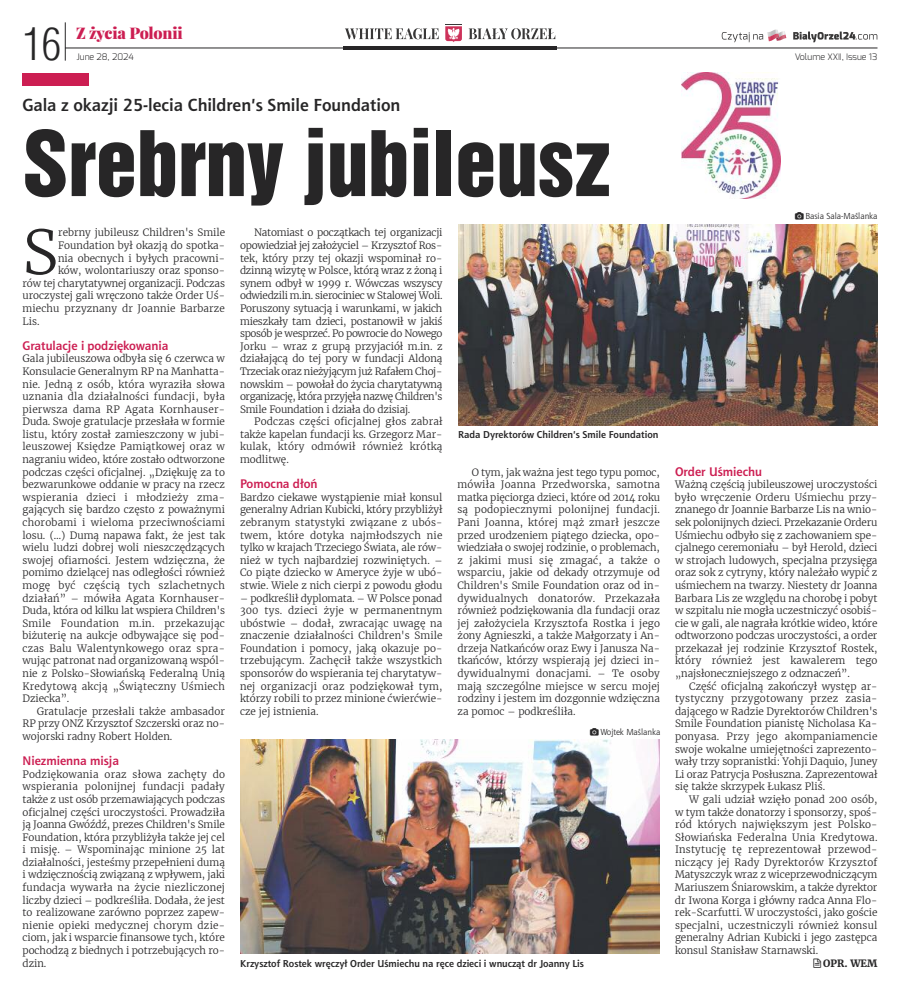
<style>
.page{position:relative;width:900px;height:990px;background:#fff}
.page>*{position:absolute;margin:0;border:0;box-sizing:border-box;transform-origin:0 0}
.t1{font:82.5px "Switzerland Inserat";color:#272627}
.t2{font:300 60.75px "Merriweather";color:#272627}
.t3{font:300 43.62px "Switzerland Cond";color:#272627}
.t4{font:700 17.5px "Aerton EFN";color:#272627}
.t5{font:900 15.62px "Playfair Display";letter-spacing:-.015em;color:#cc1e52}
.t6{font:700 12.5px "Aerton EFN";color:#cc1e52}
.t7{font:300 10px/12.6px "Merriweather";color:#272627;text-align:justify}
.t8{font:700 10px "Aerton EFN";color:#272627}
.t9{font:700 10px "Merriweather";color:#272627}
.t10{font:300 9px "Exo";color:#272627}
.t11{font:8.75px "Aerton EFN";color:#272627}
</style>
<div class="page">
<div style="left:22px;top:73px;width:67px;height:12px;background:#cc1e52"></div>
<hr style="left:343px;top:47px;width:214px;height:3px;background:#272627">
<hr style="left:65px;top:48px;width:813px;height:1px;background:#272627">
<hr style="left:65px;top:22px;width:1px;height:39px;background:#272627">
<svg style="left:722px;top:30px;width:64px;height:12px"></svg>
<svg style="left:793px;top:32px;width:84px;height:10px"></svg>
<svg style="left:345px;top:28px;width:94px;height:11px"></svg>
<svg style="left:469px;top:28px;width:86px;height:11px"></svg>
<svg style="left:445px;top:24px;width:17px;height:18px"></svg>
<img style="left:458px;top:224px;width:419px;height:201px">
<img style="left:240px;top:740px;width:419px;height:214px">
<img style="left:681px;top:73px;width:99px;height:126px">
<h3 class="t3" style="left:22px;top:19px;width:40px">16</h3>
<h3 class="t5" style="left:76px;top:25px;width:108px">Z życia Polonii</h3>
<p class="t10" style="left:77px;top:51px;width:59px">June 28, 2024</p>
<p class="t10" style="left:795px;top:51px;width:84px">Volume XXII, Issue 13</p>
<h3 class="t4" style="left:22px;top:98px;width:379px">Gala z okazji 25-lecia Children's Smile Foundation</h3>
<h1 class="t1" style="left:22px;top:112px;width:590px">Srebrny jubileusz</h1>
<p class="t11" style="left:805px;top:212px;width:74px">Basia Sala-Maślanka</p>
<h2 class="t2" style="left:22px;top:215px;width:37px">S</h2>
<p class="t7" style="left:58px;top:227px;width:168px">rebrny jubileusz Children's Smile</p>
<p class="t7" style="left:58px;top:239px;width:168px">Foundation był okazją do spotka-</p>
<p class="t7" style="left:58px;top:252px;width:168px">nia obecnych i byłych pracowni-</p>
<p class="t7" style="left:58px;top:264px;width:168px">ków, wolontariuszy oraz sponso-</p>
<p class="t7" style="left:22px;top:277px;width:204px">rów tej charytatywnej organizacji. Podczas</p>
<p class="t7" style="left:23px;top:290px;width:204px">uroczystej gali wręczono także Order Uś-</p>
<p class="t7" style="left:22px;top:302px;width:204px">miechu przyznany dr Joannie Barbarze</p>
<p class="t7" style="left:22px;top:315px;width:18px">Lis.</p>
<p class="t6" style="left:22px;top:341px;width:147px">Gratulacje i podziękowania</p>
<p class="t7" style="left:22px;top:353px;width:204px">Gala jubileuszowa odbyła się 6 czerwca w Konsulacie Generalnym RP na Manhatta&shy;nie. Jedną z osób, która wyraziła słowa uznania dla działalności fundacji, była pierwsza dama RP Agata Kornhauser-Duda. Swoje gratulacje przesłała w formie listu, który został zamieszczony w jubi&shy;leuszowej Księdze Pamiątkowej oraz w nagraniu wideo, które zostało odtworzone podczas części oficjalnej. „Dziękuję za to bezwarunkowe oddanie w pracy na rzecz wspierania dzieci i młodzieży zma&shy;gających się bardzo często z poważnymi chorobami i wieloma przeciwnościami losu. (…) Dumą napawa fakt, że jest tak wielu ludzi dobrej woli nieszczędzących swojej ofiarności. Jestem wdzięczna, że pomimo dzielącej nas odległości również mogę być częścią tych szlachetnych działań” – mówiła Agata Kornhauser-Duda, która od kilku lat wspiera Children's Smile Foundation m.in. przekazując biżuterię na aukcje odbywające się pod&shy;czas Balu Walentynkowego oraz spra&shy;wując patronat nad organizowaną wspól&shy;nie z Polsko-Słowiańską Federalną Unią Kredytową akcją „Świąteczny Uśmiech Dziecka”.</p>
<p class="t7" style="left:23px;top:705px;width:204px;text-indent:14px">Gratulacje przesłali także ambasador RP przy ONZ Krzysztof Szczerski oraz no&shy;wojorski radny Robert Holden.</p>
<p class="t6" style="left:22px;top:756px;width:98px">Niezmienna misja</p>
<p class="t7" style="left:22px;top:768px;width:204px">Podziękowania oraz słowa zachęty do wspierania polonijnej fundacji padały także z ust osób przemawiających podczas oficjalnej części uroczystości. Prowadziła ją Joanna Gwóźdź, prezes Children's Smile Foundation, która przybliżyła także jej cel i misję. – Wspominając minione 25 lat działalności, jesteśmy przepełnieni dumą i wdzięcznością związaną z wpływem, jaki fundacja wywarła na życie niezliczonej liczby dzieci – podkreśliła. Dodała, że jest to realizowane zarówno poprzez zapew&shy;nienie opieki medycznej chorym dzie&shy;ciom, jak i wsparcie finansowe tych, które pochodzą z biednych i potrzebujących ro&shy;dzin.</p>
<p class="t7" style="left:240px;top:227px;width:204px;text-indent:14px">Natomiast o początkach tej organizacji opowiedział jej założyciel – Krzysztof Ros&shy;tek, który przy tej okazji wspominał ro&shy;dzinną wizytę w Polsce, którą wraz z żoną i synem odbył w 1999 r. Wówczas wszyscy odwiedzili m.in. sierociniec w Stalowej Woli.<br>Poruszony sytuacją i warunkami, w jakich mieszkały tam dzieci, postanowił w jakiś sposób je wesprzeć. Po powrocie do Nowego Jorku – wraz z grupą przyjaciół m.in. z działającą do tej pory w fundacji Aldoną Trzeciak oraz nieżyjącym już Rafałem Choj&shy;nowskim – powołał do życia charytatywną organizację, która przyjęła nazwę Children's Smile Foundation i działa do dzisiaj.</p>
<p class="t7" style="left:240px;top:415px;width:204px;text-indent:14px">Podczas części oficjalnej głos zabrał także kapelan fundacji ks. Grzegorz Mar&shy;kulak, który odmówił również krótką modlitwę.</p>
<p class="t6" style="left:240px;top:479px;width:79px">Pomocna dłoń</p>
<p class="t7" style="left:240px;top:491px;width:204px">Bardzo ciekawe wystąpienie miał konsul generalny Adrian Kubicki, który przybliżył zebranym statystyki związane z ubós&shy;twem, które dotyka najmłodszych nie tylko w krajach Trzeciego Świata, ale rów&shy;nież w tych najbardziej rozwiniętych. – Co piąte dziecko w Ameryce żyje w ubó&shy;stwie. Wiele z nich cierpi z powodu głodu</p>
<p class="t7" style="left:240px;top:592px;width:204px">– podkreślił dyplomata. – W Polsce ponad 300 tys. dzieci żyje w permanentnym ubóstwie – dodał, zwracając uwagę na znaczenie działalności Children's Smile Foundation i pomocy, jaką okazuje po&shy;trzebującym. Zachęcił także wszystkich sponsorów do wspierania tej charytatyw&shy;nej organizacji oraz podziękował tym, którzy robili to przez minione ćwierćwie&shy;cze jej istnienia.</p>
<p class="t8" style="left:458px;top:430px;width:202px">Rada Dyrektorów Children's Smile Foundation</p>
<p class="t7" style="left:458px;top:466px;width:204px;text-indent:14px">O tym, jak ważna jest tego typu pomoc, mówiła Joanna Przedworska, samotna matka pięciorga dzieci, które od 2014 roku są podopiecznymi polonijnej fundacji.<br>Pani Joanna, której mąż zmarł jeszcze przed urodzeniem piątego dziecka, opo&shy;wiedziała o swojej rodzinie, o problemach, z jakimi musi się zmagać, a także o wsparciu, jakie od dekady otrzymuje od Children's Smile Foundation oraz od in&shy;dywidualnych donatorów. Przekazała również podziękowania dla fundacji oraz jej założyciela Krzysztofa Rostka i jego żony Agnieszki, a także Małgorzaty i An&shy;drzeja Natkańców oraz Ewy i Janusza Na&shy;tkańców, którzy wspierają jej dzieci in&shy;dywidualnymi donacjami. – Te osoby mają szczególne miejsce w sercu mojej rodziny i jestem im dozgonnie wdzięczna za pomoc – podkreśliła.</p>
<p class="t6" style="left:675px;top:466px;width:89px">Order Uśmiechu</p>
<p class="t7" style="left:675px;top:478px;width:204px">Ważną częścią jubileuszowej uroczystości było wręczenie Orderu Uśmiechu przy&shy;znanego dr Joannie Barbarze Lis na wnio&shy;sek polonijnych dzieci. Przekazanie Orderu Uśmiechu odbyło się z zachowaniem spe&shy;cjalnego ceremoniału – był Herold, dzieci w strojach ludowych, specjalna przysięga oraz sok z cytryny, który należało wypić z uśmiechem na twarzy. Niestety dr Joanna Barbara Lis ze względu na chorobę i pobyt w szpitalu nie mogła uczestniczyć osobiś&shy;cie w gali, ale nagrała krótkie wideo, które odtworzono podczas uroczystości, a order przekazał jej rodzinie Krzysztof Rostek, który również jest kawalerem tego „najsłoneczniejszego z odznaczeń”.</p>
<p class="t7" style="left:675px;top:680px;width:204px;text-indent:14px">Część oficjalną zakończył występ ar&shy;tystyczny przygotowany przez zasia&shy;dającego w Radzie Dyrektorów Children's Smile Foundation pianistę Nicholasa Ka&shy;ponyasa. Przy jego akompaniamencie swoje wokalne umiejętności zaprezento&shy;wały trzy sopranistki: Yohji Daquio, Juney Li oraz Patrycja Posłuszna. Zaprezentował się także skrzypek Łukasz Pliś.</p>
<p class="t7" style="left:675px;top:793px;width:204px;text-indent:14px">W gali udział wzięło ponad 200 osób, w tym także donatorzy i sponsorzy, spoś&shy;ród których największym jest Polsko-Słowiańska Federalna Unia Kredytowa.<br>Instytucję tę reprezentował przewod&shy;niczący jej Rady Dyrektorów Krzysztof Matyszczyk wraz z wiceprzewodniczącym Mariuszem Śniarowskim, a także dyrektor dr Iwona Korga i główny radca Anna Flo&shy;rek-Scarfutti. W uroczystości, jako goście specjalni, uczestniczyli również konsul generalny Adrian Kubicki i jego zastępca konsul Stanisław Starnawski.</p>
<p class="t9" style="left:823px;top:957px;width:56px">OPR. WEM</p>
<p class="t11" style="left:600px;top:729px;width:61px">Wojtek Maślanka</p>
<p class="t8" style="left:240px;top:959px;width:345px">Krzysztof Rostek wręczył Order Uśmiechu na ręce dzieci i wnucząt dr Joanny Lis</p>
</div>
